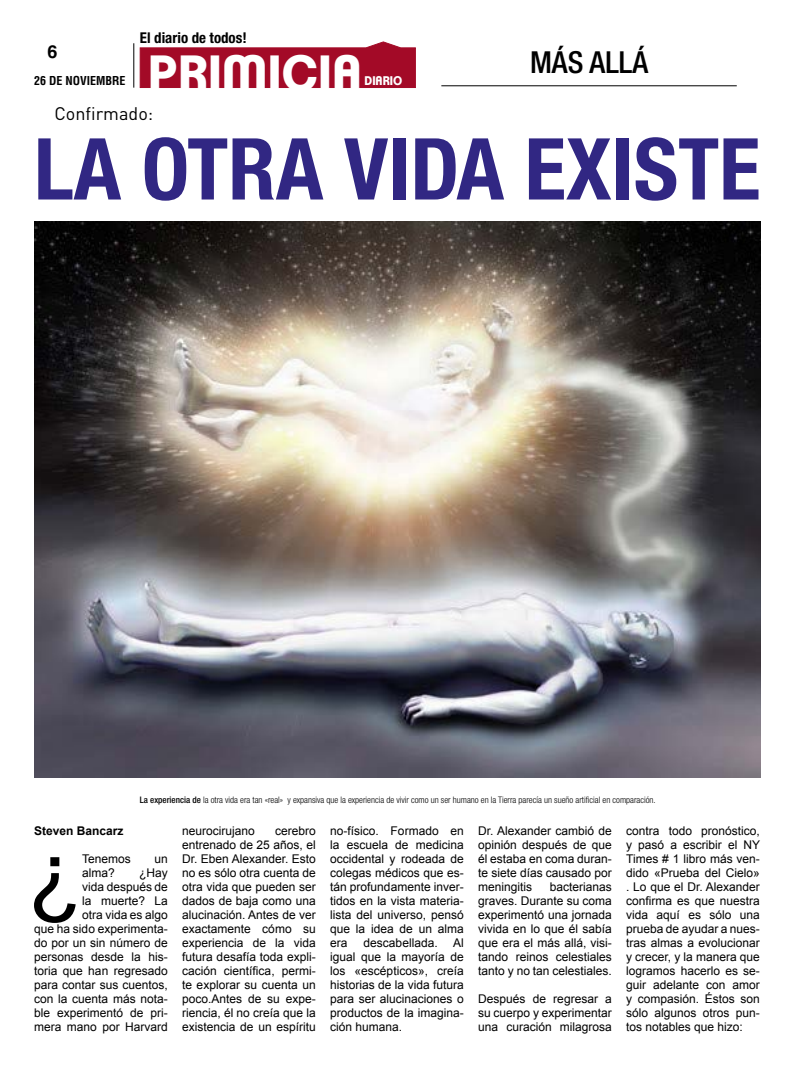
<style>
.page{position:relative;width:794px;height:1078px;background:#fff}
.page>*{position:absolute;margin:0;border:0;box-sizing:border-box;transform-origin:0 0}
.t1{font:90.2px "Arial";color:#000}
.t2{font:700 condensed 85.5px "Helvetica Neue LT Std";color:#312783}
.t3{font:700 49.4px "Clemente P Dam";color:#fff}
.t4{font:500 condensed 30.3px "Helvetica Neue LT Std";color:#000}
.t5{font:18px "DINOT";color:#000}
.t6{font:700 18px "Helvetica LT Std";color:#000}
.t7{font:700 condensed 14.9px "Helvetica Neue LT Std";color:#000}
.t8{font:700 12.2px "Clemente P Dam";color:#fff;scale:.96 1}
.t9{font:12px/14px "Arial";color:#000;text-align:justify}
.t10{font:700 condensed 12px "Helvetica LT Std";color:#000}
.t11{font:700 12px "Arial";color:#000}
.t12{font:300 11.4px "Clemente P Dae";color:#fff}
.t13{font:300 condensed 9px "Helvetica Neue LT Std";color:#000}
.s1{color:#fff}
.s2{font-weight:500}
</style>
<div class="page">
<hr style="left:133px;top:43px;width:1px;height:45px;background:#000">
<hr style="left:441px;top:85px;width:295px;height:1px;background:#000">
<svg style="left:140px;top:42px;width:276px;height:46px;background:#ac243e"></svg>
<img style="left:34px;top:222px;width:726px;height:555px">
<h3 class="t6" style="left:48px;top:41px;width:12px">6</h3>
<p class="t10" style="left:34px;top:73px;width:93px">26 DE NOVIEMBRE</p>
<p class="t7" style="left:140px;top:29px;width:113px">El diario de todos!<span class="s1">!</span></p>
<p class="t12" style="left:158px;top:82px;width:32px;rotate:-90deg">DIARIO</p>
<h3 class="t3" style="left:148px;top:43px;width:215px">PRIMICIA</h3>
<p class="t8" style="left:364px;top:73px;width:41px">DIARIO</p>
<h3 class="t4" style="left:530px;top:44px;width:119px">MÁS ALLÁ</h3>
<h3 class="t5" style="left:54px;top:102px;width:100px">Confirmado:</h3>
<h2 class="t2" style="left:34px;top:117px;width:728px">LA OTRA VIDA EXISTE</h2>
<p class="t13" style="left:140px;top:794px;width:517px"><span class="s2">La experiencia de</span> la otra vida era tan «real» y expansiva que la experiencia de vivir como un ser humano en la Tierra parecía un sueño artificial en comparación.</p>
<p class="t11" style="left:34px;top:822px;width:91px">Steven Bancarz</p>
<h1 class="t1" style="left:27px;top:813px;width:57px">¿</h1>
<p class="t9" style="left:82px;top:851px;width:50px">Tenemos</p>
<p class="t9" style="left:154px;top:851px;width:15px">un</p>
<p class="t9" style="left:82px;top:865px;width:34px">alma?</p>
<p class="t9" style="left:34px;top:865px;width:135px;text-align:right">¿Hay<br>vida después de<br>la muerte? La<br>otra vida es algo<br>que ha sido experimenta&shy;do por un sin número de personas desde la his&shy;toria que han regresado para contar sus cuentos, con la cuenta más nota&shy;ble experimentó de pri&shy;mera mano por Harvard</p>
<p class="t9" style="left:182px;top:823px;width:135px;text-indent:93px">cerebro entrenado de 25 años, el Dr. Eben Alexander. Esto no es sólo otra cuenta de otra vida que pueden ser dados de baja como una alucinación. Antes de ver exactamente cómo su experiencia de la vida futura desafía toda expli&shy;cación científica, permi&shy;te explorar su cuenta un poco.Antes de su expe&shy;riencia, él no creía que la existencia de un espíritu</p>
<p class="t9" style="left:330px;top:823px;width:135px">no-físico. Formado en la escuela de medicina occidental y rodeada de colegas médicos que es&shy;tán profundamente inver&shy;tidos en la vista materia&shy;lista del universo, pensó que la idea de un alma era</p>
<p class="t9" style="left:182px;top:823px;width:74px">neurocirujano</p>
<p class="t9" style="left:330px;top:935px;width:135px;text-indent:123px">Al igual que la mayoría de los «escépticos», creía historias de la vida futura para ser alucinaciones o productos de la imagina&shy;ción humana.</p>
<p class="t9" style="left:363px;top:935px;width:76px">descabellada.</p>
<p class="t9" style="left:478px;top:823px;width:135px">Dr. Alexander cambió de opinión después de que él estaba en coma duran&shy;te siete días causado por meningitis</p>
<p class="t9" style="left:478px;top:879px;width:135px;text-indent:72px">bacterianas graves. Durante su coma experimentó una jornada vivida en lo que él sabía que era el más allá, visi&shy;tando reinos celestiales tanto y no tan celestiales.</p>
<p class="t9" style="left:478px;top:991px;width:135px">Después de regresar a su cuerpo y experimentar una curación milagrosa</p>
<p class="t9" style="left:626px;top:823px;width:136px">contra todo pronóstico, y pasó a escribir el NY Times # 1 libro más ven&shy;dido «Prueba del Cielo» . Lo que el Dr. Alexander confirma es que nuestra vida aquí es sólo una prueba de ayudar a nues&shy;tras almas a evolucionar y crecer, y la manera que logramos hacerlo es se&shy;guir adelante con amor y compasión. Éstos son sólo algunos otros pun&shy;tos notables que hizo:</p>
</div>
